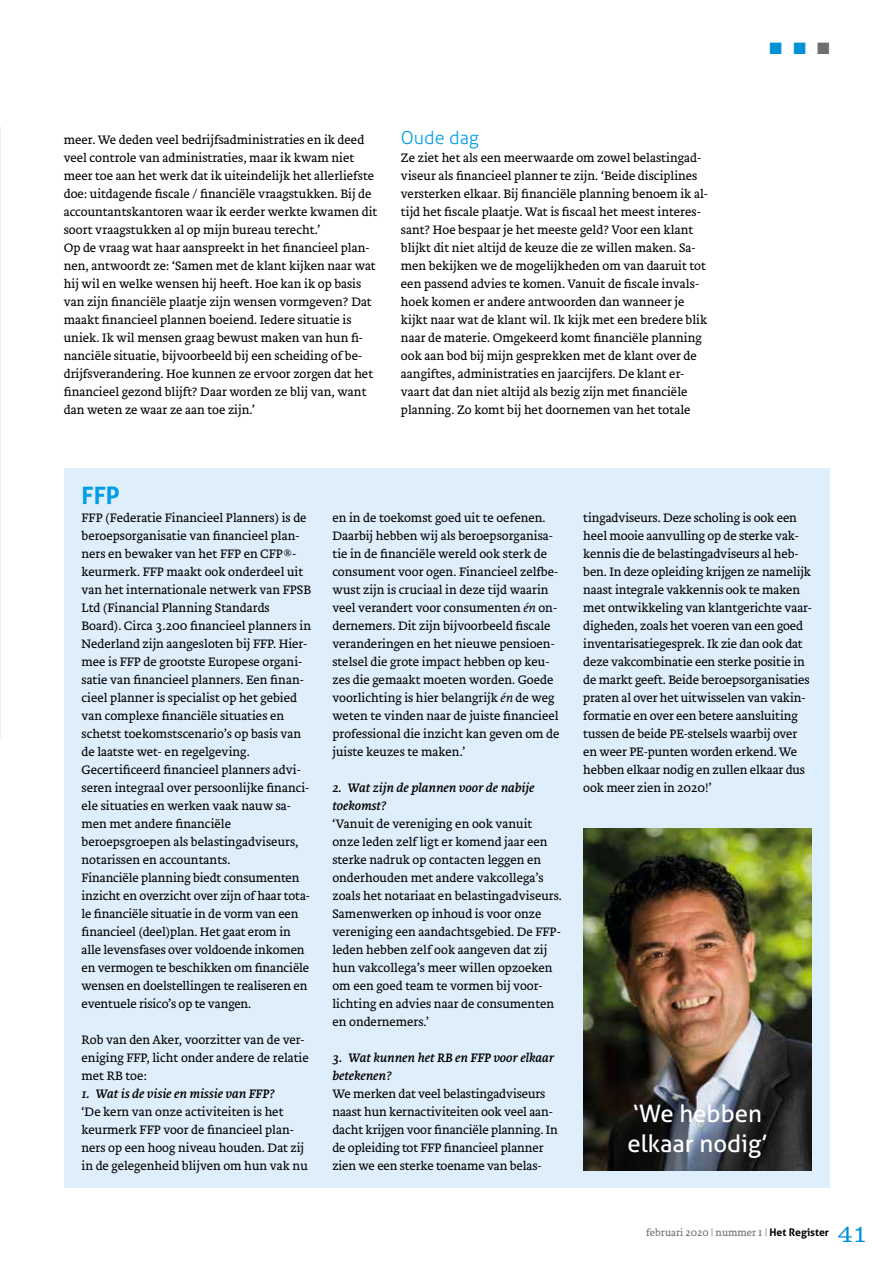
<style>
.page{position:relative;width:893px;height:1263px;background:#fff}
.page>*{position:absolute;margin:0;border:0;box-sizing:border-box;transform-origin:0 0}
.t1{font:300 24.75px "Clarendon LT Std";color:#0090d6}
.t2{font:24px/30px "Aller";color:#fff}
.t3{font:700 24px "Aller";color:#009ee3}
.t4{font:300 18px "Aller";color:#009ee3}
.t5{font:16.5px "Zapf Dingbats";color:#0090d6}
.t6{font:300 12.75px/18px "Brioni Text Std";color:#000}
.t7{font:italic 12.75px/18px "Brioni Text Std";color:#000}
.t8{font:300 10.5px "Brioni Text Std";color:#6e6e6e}
.s1{color:#6e6e6e}
.s2{font-style:italic}
.s3{font-family:"Aller";font-weight:700;color:#000}
</style>
<div class="page">
<img style="left:0;top:126px;width:1px;height:612px">
<div style="left:65px;top:468px;width:765px;height:719px;background:#dfeefb"></div>
<img style="left:584px;top:828px;width:227px;height:342px">
<p class="t6" style="left:64px;top:131px;width:315px">meer. We deden veel bedrijfsadministraties en ik deed veel controle van administraties, maar ik kwam niet meer toe aan het werk dat ik uiteindelijk het allerliefste doe: uitdagende fiscale / financiële vraagstukken. Bij de accountantskantoren waar ik eerder werkte kwamen dit soort vraagstukken al op mijn bureau terecht.’<br>Op de vraag wat haar aanspreekt in het financieel plan&shy;nen, antwoordt ze: ‘Samen met de klant kijken naar wat hij wil en welke wensen hij heeft. Hoe kan ik op basis van zijn financiële plaatje zijn wensen vormgeven? Dat maakt financieel plannen boeiend. Iedere situatie is uniek. Ik wil mensen graag bewust maken van hun fi&shy;nanciële situatie, bijvoorbeeld bij een scheiding of be&shy;drijfsverandering. Hoe kunnen ze ervoor zorgen dat het financieel gezond blijft? Daar worden ze blij van, want dan weten ze waar ze aan toe zijn.’</p>
<h3 class="t4" style="left:401px;top:127px;width:79px">Oude dag</h3>
<p class="t6" style="left:401px;top:149px;width:309px">Ze ziet het als een meerwaarde om zowel belastingad&shy;viseur als financieel planner te zijn. ‘Beide disciplines versterken elkaar. Bij financiële planning benoem ik al&shy;tijd het fiscale plaatje. Wat is fiscaal het meest interes&shy;sant? Hoe bespaar je het meeste geld? Voor een klant blijkt dit niet altijd de keuze die ze willen maken. Sa&shy;men bekijken we de mogelijkheden om van daaruit tot een passend advies te komen. Vanuit de fiscale invals&shy;hoek komen er andere antwoorden dan wanneer je kijkt naar wat de klant wil. Ik kijk met een bredere blik naar de materie. Omgekeerd komt financiële planning ook aan bod bij mijn gesprekken met de klant over de aangiftes, administraties en jaarcijfers. De klant er&shy;vaart dat dan niet altijd als bezig zijn met financiële planning. Zo komt bij het doornemen van het totale</p>
<p class="t5" style="left:770px;top:40px;width:62px">■■<span class="s1">■</span></p>
<h2 class="t3" style="left:82px;top:481px;width:40px">FFP</h2>
<p class="t6" style="left:82px;top:509px;width:231px">FFP (Federatie Financieel Planners) is de beroepsorganisatie van financieel plan&shy;ners en bewaker van het FFP en CFP®- keurmerk. FFP maakt ook onderdeel uit van het internationale netwerk van FPSB Ltd (Financial Planning Standards Board). Circa 3.200 financieel planners in Nederland zijn aangesloten bij FFP. Hier&shy;mee is FFP de grootste Europese organi&shy;satie van financieel planners. Een finan&shy;cieel planner is specialist op het gebied van complexe financiële situaties en schetst toekomstscenario’s op basis van de laatste wet- en regelgeving.<br>Gecertificeerd financieel planners advi&shy;seren integraal over persoonlijke financi&shy;ële situaties en werken vaak nauw sa&shy;men met andere financiële beroepsgroepen als belastingadviseurs, notarissen en accountants.<br>Financiële planning biedt consumenten inzicht en overzicht over zijn of haar tota&shy;le financiële situatie in de vorm van een financieel (deel)plan. Het gaat erom in alle levensfases over voldoende inkomen en vermogen te beschikken om financiële wensen en doelstellingen te realiseren en eventuele risico’s op te vangen.</p>
<p class="t6" style="left:82px;top:1031px;width:229px">Rob van den Aker, voorzitter van de ver&shy;eniging FFP, licht onder andere de relatie met RB toe:</p>
<p class="t7" style="left:82px;top:1085px;width:195px">1. Wat is de visie en missie van FFP?</p>
<p class="t6" style="left:82px;top:1103px;width:228px">‘De kern van onze activiteiten is het keurmerk FFP voor de financieel plan&shy;ners op een hoog niveau houden. Dat zij in de gelegenheid blijven om hun vak nu</p>
<p class="t6" style="left:332px;top:509px;width:229px">en in de toekomst goed uit te oefenen.<br>Daarbij hebben wij als beroepsorganisa&shy;tie in de financiële wereld ook sterk de consument voor ogen. Financieel zelfbe&shy;wust zijn is cruciaal in deze tijd waarin veel verandert voor consumenten <span class="s2">én</span> on&shy;dernemers. Dit zijn bijvoorbeeld fiscale veranderingen en het nieuwe pensioen&shy;stelsel die grote impact hebben op keu&shy;zes die gemaakt moeten worden. Goede voorlichting is hier belangrijk <span class="s2">én</span> de weg weten te vinden naar de juiste financieel professional die inzicht kan geven om de juiste keuzes te maken.’</p>
<p class="t7" style="left:332px;top:779px;width:204px">2. Wat zijn de plannen voor de nabije toekomst?</p>
<p class="t6" style="left:332px;top:815px;width:231px">‘Vanuit de vereniging en ook vanuit onze leden zelf ligt er komend jaar een sterke nadruk op contacten leggen en onderhouden met andere vakcollega’s zoals het notariaat en belastingadviseurs.<br>Samenwerken op inhoud is voor onze vereniging een aandachtsgebied. De FFP&shy;leden hebben zelf ook aangeven dat zij hun vakcollega’s meer willen opzoeken om een goed team te vormen bij voor&shy;lichting en advies naar de consumenten en ondernemers.’</p>
<p class="t7" style="left:332px;top:1049px;width:223px">3. Wat kunnen het RB en FFP voor elkaar betekenen?</p>
<p class="t6" style="left:332px;top:1085px;width:227px">We merken dat veel belastingadviseurs naast hun kernactiviteiten ook veel aan&shy;dacht krijgen voor financiële planning. In de opleiding tot FFP financieel planner zien we een sterke toename van belas-</p>
<p class="t6" style="left:583px;top:509px;width:230px">tingadviseurs. Deze scholing is ook een heel mooie aanvulling op de sterke vak&shy;kennis die de belastingadviseurs al heb&shy;ben. In deze opleiding krijgen ze namelijk naast integrale vakkennis ook te maken met ontwikkeling van klantgerichte vaar&shy;digheden, zoals het voeren van een goed inventarisatiegesprek. Ik zie dan ook dat deze vakcombinatie een sterke positie in de markt geeft. Beide beroepsorganisaties praten al over het uitwisselen van vakin&shy;formatie en over een betere aansluiting tussen de beide PE-stelsels waarbij over en weer PE-punten worden erkend. We hebben elkaar nodig en zullen elkaar dus ook meer zien in 2020!’</p>
<h2 class="t2" style="left:627px;top:1098px;width:142px">‘We hebben elkaar nodig’</h2>
<p class="t8" style="left:646px;top:1225px;width:185px">februari 2020 | nummer 1 | <span class="s3">Het Register</span></p>
<h1 class="t1" style="left:838px;top:1219px;width:32px">41</h1>
</div>
